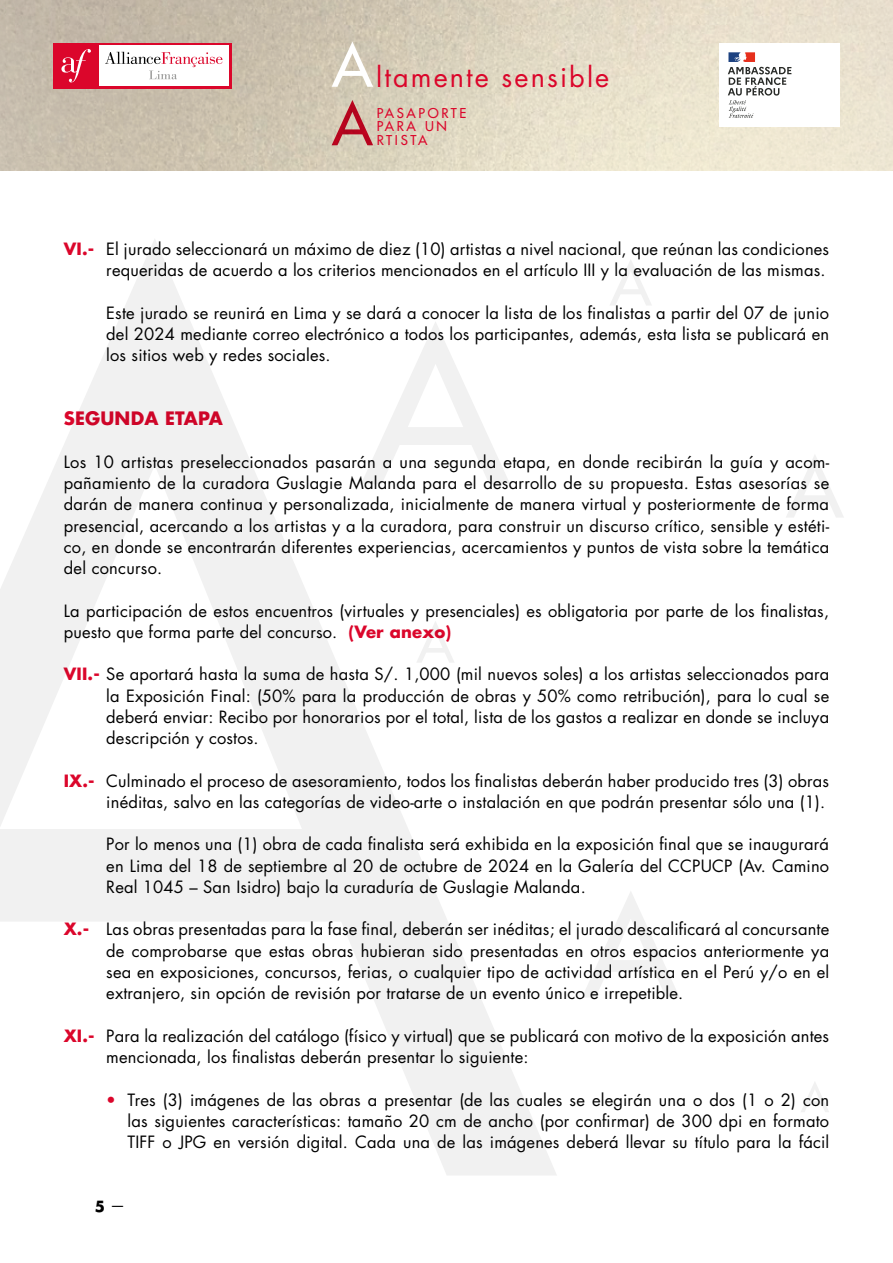
<style>
.page{position:relative;width:893px;height:1263px;background:#fff}
.page>*{position:absolute;margin:0;border:0;box-sizing:border-box;transform-origin:0 0}
.t1{font:500 57.6px "Futura Std";color:#db062b}
.t2{font:500 57.6px "Futura Std";color:#fff}
.t3{font:27px "Futura Std";letter-spacing:.08em;color:#db062b}
.t4{font:700 18px "Futura Std";letter-spacing:.01em;color:#db062b}
.t5{font:16.5px/21.3px "Futura Std";letter-spacing:.01em;color:#000;text-align:justify}
.t6{font:700 15px "Futura Std";color:#000}
.t7{font:500 13.2px "Futura Std";letter-spacing:.2em;color:#db062b}
.s1{font-weight:700;color:#db062b}
.s2{color:#db062b}
.s3{font-weight:400}
</style>
<div class="page">
<svg style="left:583px;top:892px;width:96px;height:105px"></svg>
<svg style="left:610px;top:260px;width:41px;height:45px"></svg>
<svg style="left:786px;top:455px;width:57px;height:62px"></svg>
<svg style="left:801px;top:1082px;width:28px;height:30px"></svg>
<svg style="left:0;top:239px;width:556px;height:936px"></svg>
<img style="left:0;top:0;width:893px;height:170px">
<div style="left:53px;top:43px;width:179px;height:45px;background:#db062b"></div>
<div style="left:99px;top:46px;width:130px;height:40px;background:#fff"></div>
<svg style="left:105px;top:52px;width:117px;height:27px"></svg>
<svg style="left:61px;top:49px;width:30px;height:33px"></svg>
<div style="left:719px;top:43px;width:121px;height:84px;background:#fff"></div>
<svg style="left:728px;top:52px;width:63px;height:66px"></svg>
<h1 class="t2" style="left:332px;top:29px;width:42px">A</h1>
<h2 class="t3" style="left:376px;top:60px;width:235px">ltamente sensible</h2>
<h1 class="t1" style="left:332px;top:88px;width:42px">A</h1>
<p class="t7" style="left:377px;top:105px;width:91px">PASAPORTE</p>
<p class="t7" style="left:377px;top:118px;width:72px">PARA UN</p>
<p class="t7" style="left:377px;top:132px;width:52px">RTISTA</p>
<p class="t5" style="left:64px;top:239px;width:767px;text-align:right"><span class="s1">VI.-</span> El jurado seleccionará un máximo de diez (10) artistas a nivel nacional, que reúnan las condiciones requeridas de acuerdo a los criterios mencionados en el artículo III y la evaluación de las mismas.</p>
<p class="t5" style="left:106px;top:302px;width:724px">Este jurado se reunirá en Lima y se dará a conocer la lista de los finalistas a partir del 07 de junio del 2024 mediante correo electrónico a todos los participantes, además, esta lista se publicará en los sitios web y redes sociales.</p>
<p class="t4" style="left:64px;top:406px;width:161px">SEGUNDA ETAPA</p>
<p class="t5" style="left:64px;top:451px;width:767px">Los 10 artistas preseleccionados pasarán a una segunda etapa, en donde recibirán la guía y acom&shy;pañamiento de la curadora Guslagie Malanda para el desarrollo de su propuesta. Estas asesorías se darán de manera continua y personalizada, inicialmente de manera virtual y posteriormente de forma presencial, acercando a los artistas y a la curadora, para construir un discurso crítico, sensible y estéti&shy;co, en donde se encontrarán diferentes experiencias, acercamientos y puntos de vista sobre la temática del concurso.</p>
<p class="t5" style="left:64px;top:600px;width:767px">La participación de estos encuentros (virtuales y presenciales) es obligatoria por parte de los finalistas, puesto que forma parte del concurso. <span class="s1">(Ver anexo)</span></p>
<p class="t5" style="left:106px;top:664px;width:724px;text-indent:-43px"><span class="s1">VII.-</span> Se aportará hasta la suma de hasta S/. 1,000 (mil nuevos soles) a los artistas seleccionados para la Exposición Final: (50% para la producción de obras y 50% como retribución), para lo cual se deberá enviar: Recibo por honorarios por el total, lista de los gastos a realizar en donde se incluya descripción y costos.</p>
<p class="t5" style="left:64px;top:770px;width:767px;text-align:right"><span class="s1">IX.-</span> Culminado el proceso de asesoramiento, todos los finalistas deberán haber producido tres (3) obras inéditas, salvo en las categorías de video-arte o instalación en que podrán presentar sólo una (1).</p>
<p class="t5" style="left:106px;top:834px;width:724px">Por lo menos una (1) obra de cada finalista será exhibida en la exposición final que se inaugurará en Lima del 18 de septiembre al 20 de octubre de 2024 en la Galería del CCPUCP (Av. Camino Real 1045 – San Isidro) bajo la curaduría de Guslagie Malanda.</p>
<p class="t5" style="left:106px;top:919px;width:724px;text-indent:-43px"><span class="s1">X.-</span> Las obras presentadas para la fase final, deberán ser inéditas; el jurado descalificará al concursante de comprobarse que estas obras hubieran sido presentadas en otros espacios anteriormente ya sea en exposiciones, concursos, ferias, o cualquier tipo de actividad artística en el Perú y/o en el extranjero, sin opción de revisión por tratarse de un evento único e irrepetible.</p>
<p class="t5" style="left:106px;top:1025px;width:724px;text-indent:-43px"><span class="s1">XI.-</span> Para la realización del catálogo (físico y virtual) que se publicará con motivo de la exposición antes mencionada, los finalistas deberán presentar lo siguiente:</p>
<p class="t5" style="left:128px;top:1089px;width:703px;text-indent:-21px"><span class="s2">•</span> Tres (3) imágenes de las obras a presentar (de las cuales se elegirán una o dos (1 o 2) con las siguientes características: tamaño 20 cm de ancho (por confirmar) de 300 dpi en formato TIFF o JPG en versión digital. Cada una de las imágenes deberá llevar su título para la fácil</p>
<p class="t6" style="left:95px;top:1196px;width:32px">5 <span class="s3">—</span></p>
</div>
